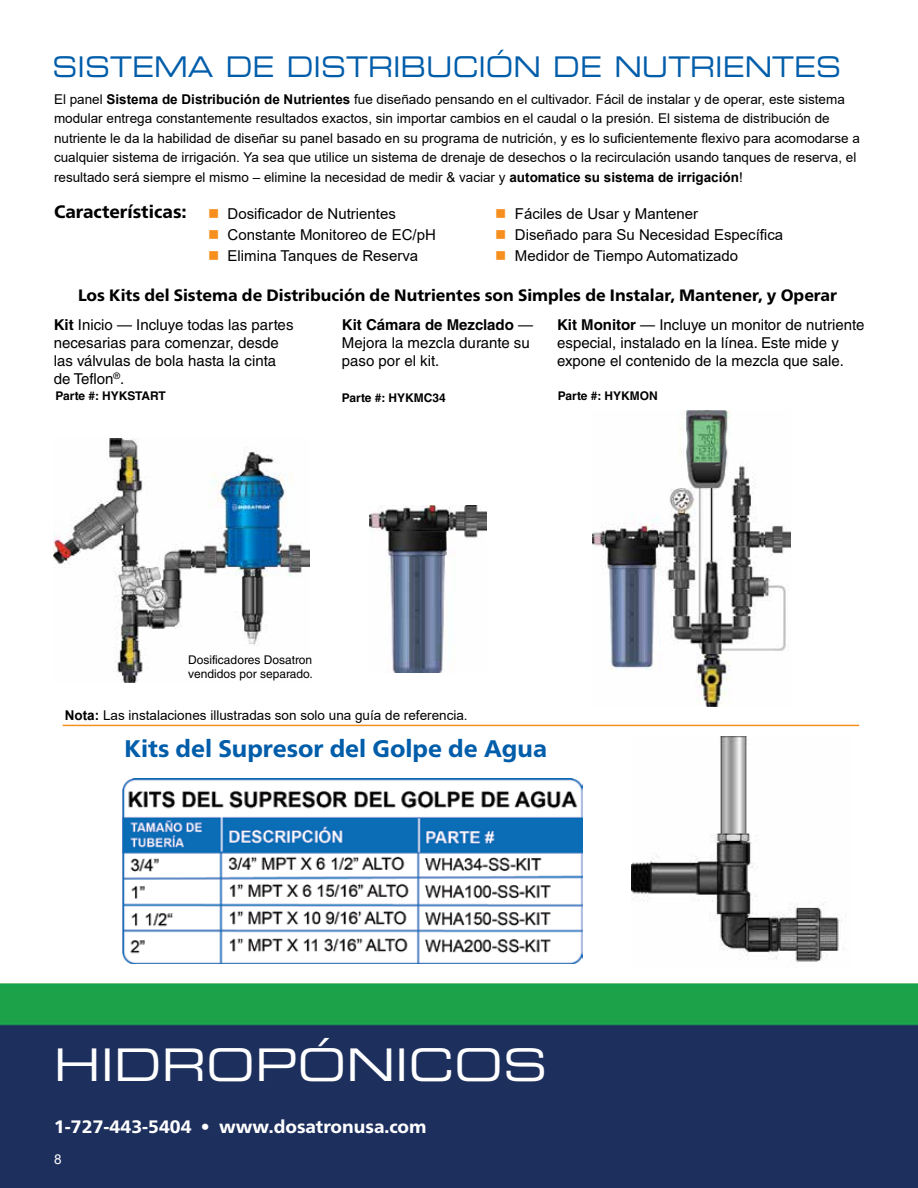
<style>
.page{position:relative;width:918px;height:1188px;background:#fff}
.page>*{position:absolute;margin:0;border:0;box-sizing:border-box;transform-origin:0 0}
.t1{font:45px "Eurostile LT Std Ex 2";color:#fff}
.t2{font:28.5px "Eurostile LT Std Ex 2";color:#005daa;scale:.89 1}
.t3{font:800 24px "Frutiger Neue LT Pro";color:#005daa}
.t4{font:800 18px "Frutiger Neue LT Pro";color:#fff}
.t5{font:800 18px "Frutiger Neue LT Pro";color:#000}
.t6{font:800 16.5px "Frutiger Neue LT Pro";color:#000}
.t7{font:15px/18px "Helvetica LT Std";color:#000}
.t8{font:15px "Arial";color:#000}
.t9{font:13.5px/19.5px "Arial";color:#000}
.t10{font:13.5px "Arial";color:#fff}
.t11{font:700 12px "Helvetica LT Std";color:#000}
.t12{font:12px/14.4px "Helvetica LT Std";color:#000}
.s1{font-weight:700}
.s2{color:#f78f1e}
</style>
<div class="page">
<img style="left:53px;top:439px;width:257px;height:244px">
<img style="left:0;top:984px;width:918px;height:204px">
<hr style="left:63px;top:725px;width:796px;height:1px;background:#f78f1e">
<img style="left:631px;top:736px;width:211px;height:227px">
<img style="left:123px;top:779px;width:459px;height:185px">
<img style="left:370px;top:505px;width:116px;height:167px">
<img style="left:593px;top:411px;width:198px;height:295px">
<h2 class="t2" style="left:53px;top:47px;width:888px">SISTEMA DE DISTRIBUCIÓN DE NUTRIENTES</h2>
<p class="t9" style="left:54px;top:89px;width:807px">El panel <span class="s1">Sistema de Distribución de Nutrientes</span> fue diseñado pensando en el cultivador. Fácil de instalar y de operar, este sistema modular entrega constantemente resultados exactos, sin importar cambios en el caudal o la presión. El sistema de distribución de nutriente le da la habilidad de diseñar su panel basado en su programa de nutrición, y es lo suficientemente flexivo para acomodarse a cualquier sistema de irrigación. Ya sea que utilice un sistema de drenaje de desechos o la recirculación usando tanques de reserva, el resultado será siempre el mismo – elimine la necesidad de medir &amp; vaciar y <span class="s1">automatice su sistema de irrigación</span>!</p>
<p class="t8" style="left:208px;top:204px;width:189px"><span class="s2">■</span> Dosificador de Nutrientes</p>
<p class="t8" style="left:208px;top:225px;width:229px"><span class="s2">■</span> Constante Monitoreo de EC/pH</p>
<p class="t8" style="left:208px;top:246px;width:212px"><span class="s2">■</span> Elimina Tanques de Reserva</p>
<h3 class="t5" style="left:54px;top:201px;width:134px">Características:</h3>
<p class="t8" style="left:495px;top:204px;width:204px"><span class="s2">■</span> Fáciles de Usar y Mantener</p>
<p class="t8" style="left:495px;top:225px;width:289px"><span class="s2">■</span> Diseñado para Su Necesidad Específica</p>
<p class="t8" style="left:495px;top:246px;width:244px"><span class="s2">■</span> Medidor de Tiempo Automatizado</p>
<p class="t6" style="left:78px;top:286px;width:760px">Los Kits del Sistema de Distribución de Nutrientes son Simples de Instalar, Mantener, y Operar</p>
<p class="t7" style="left:54px;top:316px;width:241px"><span class="s1">Kit</span> Inicio — Incluye todas las partes necesarias para comenzar, desde las válvulas de bola hasta la cinta de Teflon<sup>®</sup>.</p>
<p class="t7" style="left:342px;top:316px;width:193px"><span class="s1">Kit Cámara de Mezclado</span> —<br>Mejora la mezcla durante su paso por el kit.</p>
<p class="t11" style="left:342px;top:390px;width:105px">Parte #: HYKMC34</p>
<p class="t11" style="left:558px;top:388px;width:101px">Parte #: HYKMON</p>
<p class="t7" style="left:557px;top:316px;width:309px"><span class="s1">Kit Monitor</span> — Incluye un monitor de nutriente especial, instalado en la línea. Este mide y expone el contenido de la mezcla que sale.</p>
<p class="t11" style="left:56px;top:389px;width:112px">Parte #: HYKSTART</p>
<p class="t12" style="left:188px;top:653px;width:126px">Dosificadores Dosatron vendidos por separado.</p>
<p class="t9" style="left:65px;top:706px;width:404px"><span class="s1">Nota:</span> Las instalaciones illustradas son solo una guía de referencia.</p>
<h3 class="t3" style="left:124px;top:735px;width:424px">Kits del Supresor del Golpe de Agua</h3>
<h1 class="t1" style="left:54px;top:1034px;width:495px">HIDROPÓNICOS</h1>
<h3 class="t4" style="left:54px;top:1116px;width:374px">1-727-443-5404 • www.dosatronusa.com</h3>
<p class="t10" style="left:54px;top:1150px;width:9px">8</p>
</div>
